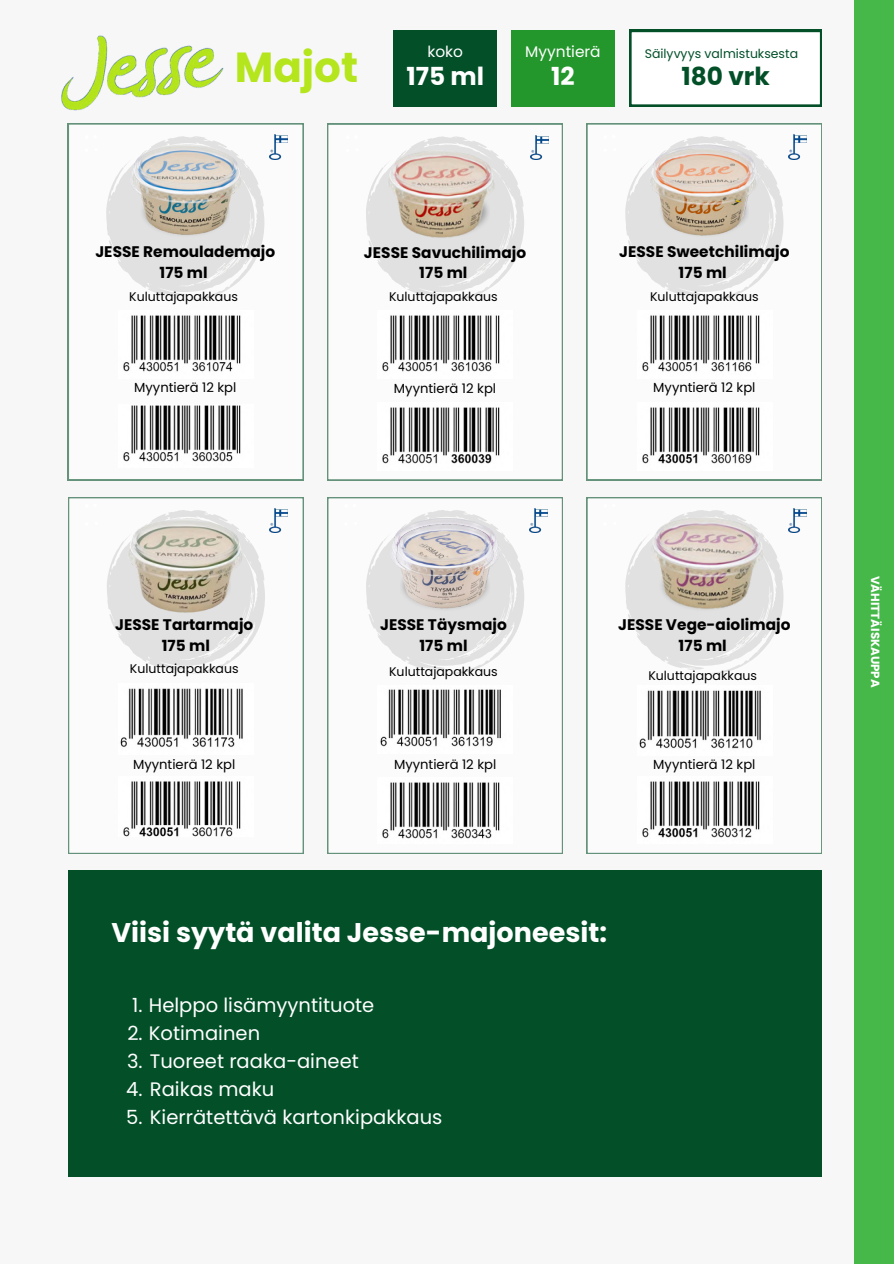
<style>
.page{position:relative;width:894px;height:1264px;background:#fff}
.page>*{position:absolute;margin:0;border:0;box-sizing:border-box;transform-origin:0 0}
.t1{font:700 42px "Poppins";color:#b5e51c}
.t2{font:700 27px "Poppins";color:#fff}
.t3{font:700 24.75px "Poppins";color:#fff}
.t4{font:700 24.75px "Poppins";color:#024f28}
.t5{font:19.5px "Poppins";color:#fff}
.t6{font:700 15.3px/20.4px "Poppins";color:#000;text-align:center}
.t7{font:15.3px "Poppins";color:#fff}
.t8{font:13.2px "Poppins";color:#000}
.t9{font:12.45px "Poppins";color:#000}
.t10{font:12.45px "Poppins";color:#024f28}
.t11{font:700 11.85px "Poppins";color:#fff}
</style>
<div class="page">
<div style="left:0;top:0;width:893px;height:1263px;background:#f7f7f7"></div>
<svg style="left:68px;top:497px;width:235px;height:357px"></svg>
<svg style="left:107px;top:667px;width:158px;height:6px"></svg>
<img style="left:119px;top:683px;width:135px;height:71px">
<img style="left:119px;top:776px;width:135px;height:60px">
<svg style="left:327px;top:497px;width:235px;height:357px"></svg>
<svg style="left:366px;top:510px;width:158px;height:163px"></svg>
<img style="left:529px;top:508px;width:18px;height:25px">
<svg style="left:344px;top:503px;width:12px;height:4px"></svg>
<img style="left:385px;top:511px;width:120px;height:102px">
<img style="left:386px;top:514px;width:118px;height:103px">
<img style="left:378px;top:685px;width:135px;height:68px">
<img style="left:378px;top:778px;width:135px;height:65px">
<svg style="left:586px;top:497px;width:235px;height:357px"></svg>
<svg style="left:625px;top:510px;width:158px;height:163px"></svg>
<img style="left:788px;top:508px;width:18px;height:25px">
<svg style="left:603px;top:503px;width:12px;height:4px"></svg>
<img style="left:620px;top:503px;width:160px;height:135px">
<img style="left:637px;top:685px;width:135px;height:70px">
<img style="left:637px;top:777px;width:135px;height:66px">
<svg style="left:68px;top:123px;width:235px;height:357px"></svg>
<svg style="left:106px;top:136px;width:158px;height:164px"></svg>
<img style="left:269px;top:135px;width:18px;height:25px">
<svg style="left:85px;top:148px;width:3px;height:4px"></svg>
<svg style="left:85px;top:135px;width:12px;height:4px"></svg>
<svg style="left:94px;top:148px;width:4px;height:3px"></svg>
<img style="left:123px;top:136px;width:124px;height:106px">
<img style="left:118px;top:310px;width:135px;height:68px">
<img style="left:118px;top:404px;width:135px;height:63px">
<svg style="left:327px;top:124px;width:235px;height:356px"></svg>
<svg style="left:366px;top:136px;width:158px;height:164px"></svg>
<img style="left:530px;top:135px;width:18px;height:25px">
<svg style="left:346px;top:135px;width:12px;height:4px"></svg>
<img style="left:367px;top:135px;width:154px;height:130px">
<img style="left:377px;top:311px;width:135px;height:67px">
<img style="left:377px;top:403px;width:135px;height:67px">
<svg style="left:586px;top:123px;width:235px;height:357px"></svg>
<svg style="left:625px;top:136px;width:158px;height:164px"></svg>
<img style="left:788px;top:135px;width:18px;height:25px">
<svg style="left:603px;top:148px;width:3px;height:4px"></svg>
<svg style="left:603px;top:135px;width:12px;height:4px"></svg>
<img style="left:644px;top:137px;width:120px;height:102px">
<img style="left:647px;top:140px;width:113px;height:99px">
<img style="left:637px;top:310px;width:134px;height:68px">
<img style="left:637px;top:402px;width:135px;height:68px">
<div style="left:393px;top:30px;width:103px;height:77px;background:#024f28"></div>
<div style="left:511px;top:30px;width:103px;height:77px;background:#23962c"></div>
<svg style="left:629px;top:30px;width:192px;height:76px"></svg>
<div style="left:68px;top:870px;width:753px;height:306px;background:#024f28"></div>
<div style="left:854px;top:0;width:39px;height:1263px;background:#46b749"></div>
<img style="left:97px;top:497px;width:192px;height:170px">
<img style="left:61px;top:35px;width:163px;height:76px">
<div style="left:214px;top:39px;width:18px;height:18px;background:#f7f7f7;border-radius:50%"></div>
<p class="t1" style="left:235px;top:37px;width:125px">Majot</p>
<p class="t7" style="left:427px;top:41px;width:37px">koko</p>
<h6 class="t3" style="left:406px;top:59px;width:79px">175 ml</h6>
<p class="t7" style="left:525px;top:41px;width:77px">Myyntierä</p>
<p class="t3" style="left:551px;top:59px;width:25px">12</p>
<p class="t10" style="left:644px;top:45px;width:155px">Säilyvyys valmistuksesta</p>
<p class="t4" style="left:681px;top:59px;width:90px">180 vrk</p>
<h6 class="t6" style="left:95px;top:242px;width:181px">JESSE Remoulademajo<br>175 ml</h6>
<p class="t9" style="left:129px;top:288px;width:110px">Kuluttajapakkaus</p>
<p class="t8" style="left:134px;top:378px;width:104px">Myyntierä 12 kpl</p>
<h4 class="t6" style="left:364px;top:242px;width:164px">JESSE Savuchilimajo<br>175 ml</h4>
<h6 class="t9" style="left:389px;top:288px;width:110px">Kuluttajapakkaus</h6>
<p class="t8" style="left:394px;top:379px;width:104px">Myyntierä 12 kpl</p>
<p class="t6" style="left:619px;top:242px;width:172px">JESSE Sweetchilimajo<br>175 ml</p>
<h4 class="t9" style="left:650px;top:288px;width:110px">Kuluttajapakkaus</h4>
<h6 class="t8" style="left:653px;top:378px;width:104px">Myyntierä 12 kpl</h6>
<h2 class="t6" style="left:115px;top:615px;width:140px">JESSE Tartarmajo<br>175 ml</h2>
<h5 class="t9" style="left:130px;top:660px;width:110px">Kuluttajapakkaus</h5>
<p class="t8" style="left:133px;top:755px;width:104px">Myyntierä 12 kpl</p>
<h2 class="t6" style="left:380px;top:615px;width:128px">JESSE Täysmajo<br>175 ml</h2>
<p class="t9" style="left:389px;top:663px;width:110px">Kuluttajapakkaus</p>
<p class="t8" style="left:394px;top:755px;width:104px">Myyntierä 12 kpl</p>
<p class="t6" style="left:618px;top:615px;width:174px">JESSE Vege-aiolimajo<br>175 ml</p>
<p class="t9" style="left:648px;top:666px;width:110px">Kuluttajapakkaus</p>
<p class="t8" style="left:653px;top:755px;width:104px">Myyntierä 12 kpl</p>
<h4 class="t2" style="left:111px;top:913px;width:497px">Viisi syytä valita Jesse-majoneesit:</h4>
<h6 class="t5" style="left:132px;top:991px;width:243px">1. Helppo lisämyyntituote</h6>
<p class="t5" style="left:127px;top:1019px;width:134px">2. Kotimainen</p>
<h6 class="t5" style="left:127px;top:1047px;width:233px">3. Tuoreet raaka-aineet</h6>
<p class="t5" style="left:126px;top:1075px;width:149px">4. Raikas maku</p>
<p class="t5" style="left:126px;top:1103px;width:317px">5. Kierrätettävä kartonkipakkaus</p>
<p class="t11" style="left:883px;top:576px;width:113px;rotate:90deg">VÄHITTÄISKAUPPA</p>
</div>
